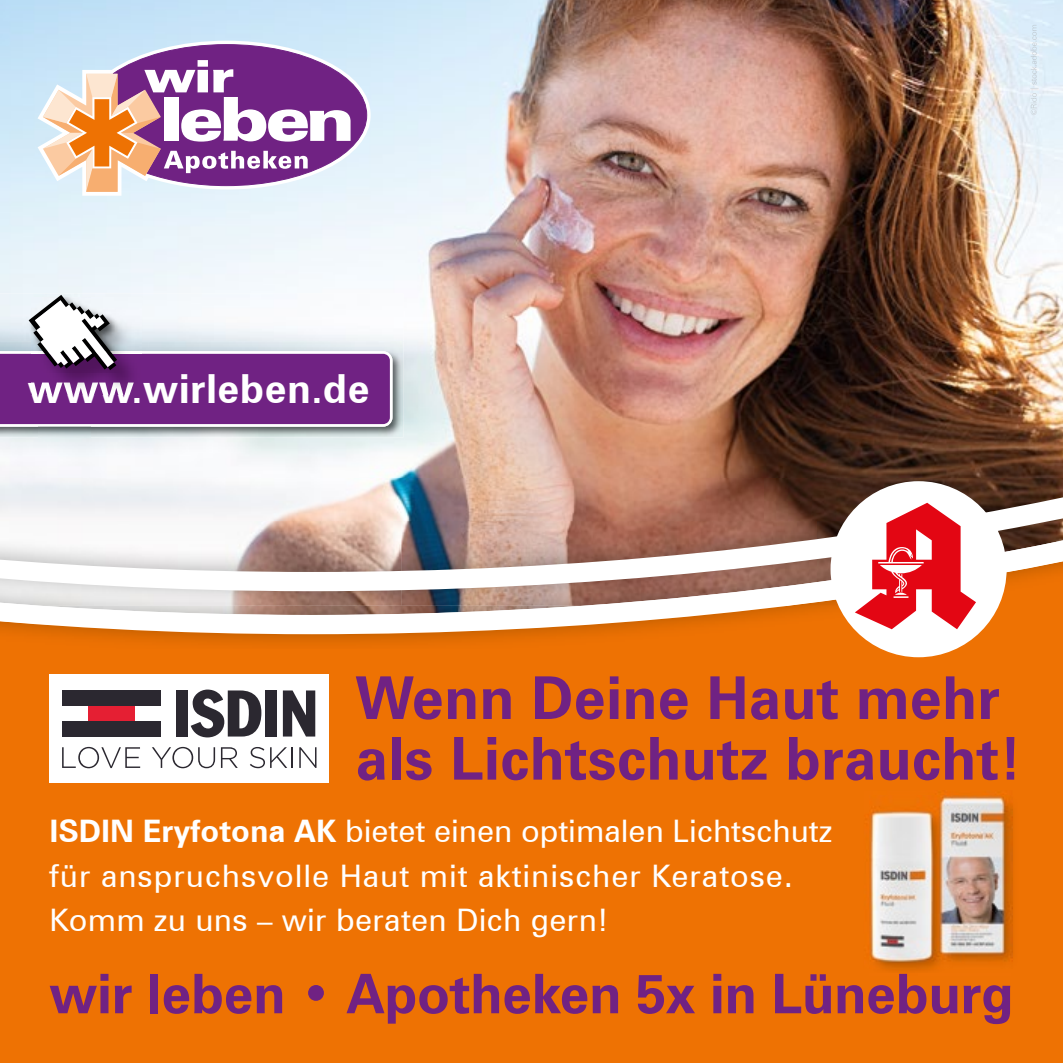
<style>
.page{position:relative;width:1063px;height:1063px;background:#fff}
.page>*{position:absolute;margin:0;border:0;box-sizing:border-box;transform-origin:0 0}
.t1{font:700 59.1px/60.6px "Zurich BT";color:#702283}
.t2{font:700 54.75px "Zurich BT";letter-spacing:-.01em;color:#702283}
.t3{font:700 40.05px "Zurich BT";letter-spacing:.01em;color:#fff}
.t4{font:31.05px/44.4px "Zurich BT";letter-spacing:.01em;color:#fff}
.s1{font-weight:700}
</style>
<div class="page">
<img style="left:0;top:0;width:1063px;height:478px">
<div style="left:0;top:649px;width:1063px;height:414px;background:#ee7203"></div>
<img style="left:0;top:634px;width:1063px;height:15px">
<svg style="left:0;top:606px;width:1063px;height:28px"></svg>
<img style="left:0;top:591px;width:743px;height:15px">
<img style="left:788px;top:591px;width:275px;height:15px">
<svg style="left:0;top:478px;width:1063px;height:113px"></svg>
<div style="left:831px;top:481px;width:176px;height:176px;background:#fff;border-radius:50%"></div>
<svg style="left:855px;top:503px;width:121px;height:126px"></svg>
<img style="left:0;top:293px;width:403px;height:48px">
<img style="left:0;top:427px;width:38px;height:10px">
<img style="left:91px;top:341px;width:312px;height:96px">
<img style="left:38px;top:427px;width:53px;height:10px">
<svg style="left:0;top:295px;width:392px;height:132px"></svg>
<svg style="left:38px;top:41px;width:333px;height:155px;background:#dceefa"></svg>
<svg style="left:43px;top:44px;width:324px;height:148px"></svg>
<img style="left:1030px;top:25px;width:8px;height:90px">
<div style="left:49px;top:675px;width:280px;height:108px;background:#fff"></div>
<div style="left:89px;top:706px;width:46px;height:15px;background:#e51f33"></div>
<div style="left:62px;top:721px;width:99px;height:16px;background:#2b2830"></div>
<div style="left:62px;top:691px;width:99px;height:15px;background:#2b2830"></div>
<div style="left:176px;top:690px;width:12px;height:47px;background:#2b2830"></div>
<svg style="left:191px;top:690px;width:70px;height:47px"></svg>
<div style="left:265px;top:690px;width:12px;height:47px;background:#2b2830"></div>
<svg style="left:283px;top:690px;width:32px;height:47px"></svg>
<svg style="left:62px;top:747px;width:78px;height:21px"></svg>
<svg style="left:152px;top:747px;width:63px;height:21px"></svg>
<svg style="left:221px;top:747px;width:17px;height:21px"></svg>
<svg style="left:250px;top:747px;width:37px;height:21px"></svg>
<hr style="left:291px;top:747px;width:2px;height:21px;background:#2b2830">
<svg style="left:299px;top:747px;width:18px;height:21px"></svg>
<img style="left:869px;top:795px;width:149px;height:180px">
<img style="left:869px;top:974px;width:141px;height:1px">
<div style="left:864px;top:790px;width:148px;height:179px;background:#ef7203"></div>
<img style="left:869px;top:795px;width:143px;height:174px">
<p class="t3" style="left:28px;top:364px;width:343px">www.wirleben.de</p>
<h1 class="t1" style="left:355px;top:667px;width:668px">Wenn Deine Haut mehr als Lichtschutz braucht!</h1>
<p class="t4" style="left:49px;top:809px;width:785px"><span class="s1">ISDIN Eryfotona AK</span> bietet einen optimalen Lichtschutz für anspruchsvolle Haut mit aktinischer Keratose.<br>Komm zu uns – wir beraten Dich gern!</p>
<h2 class="t2" style="left:49px;top:961px;width:966px">wir leben • Apotheken 5x in Lüneburg</h2>
</div>
